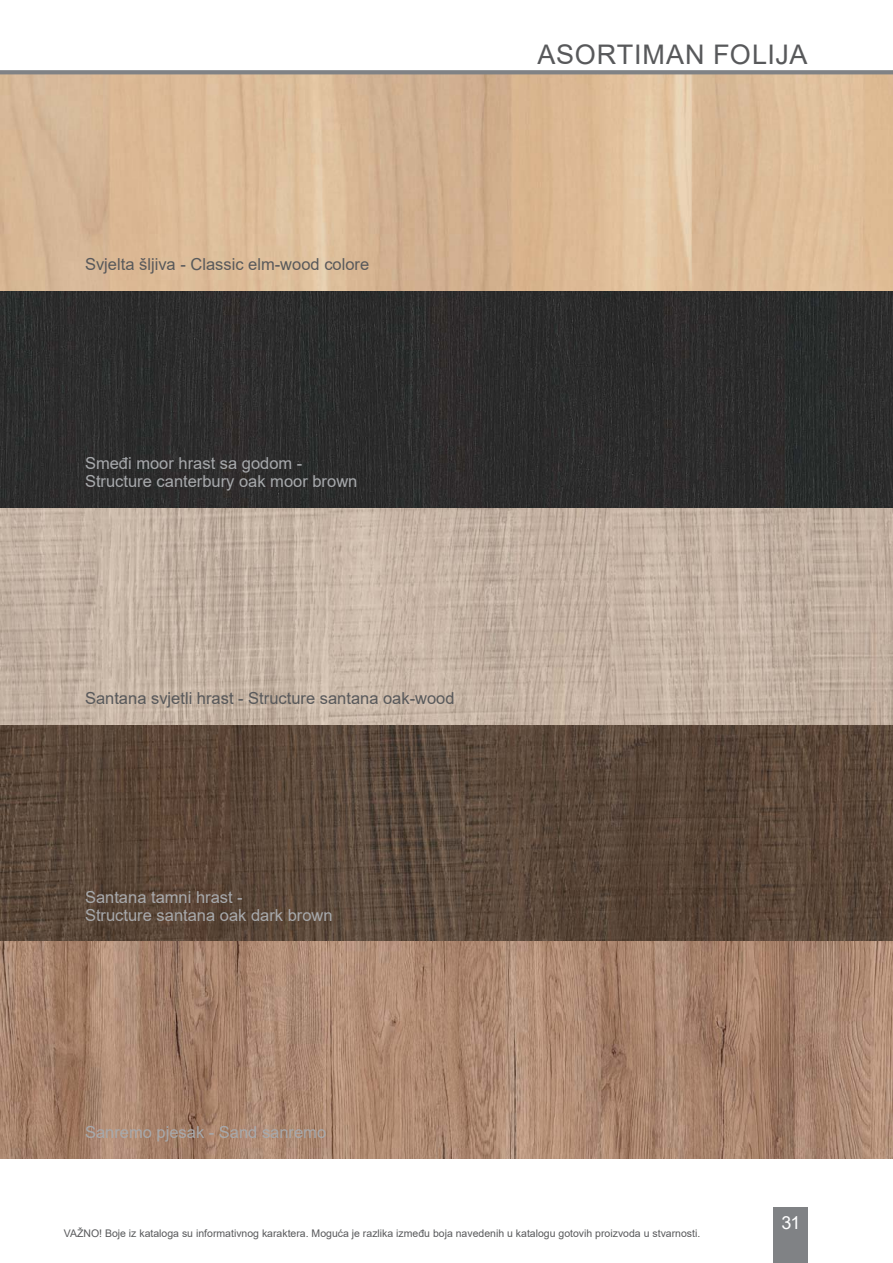
<style>
.page{position:relative;width:893px;height:1263px;background:#fff}
.page>*{position:absolute;margin:0;border:0;box-sizing:border-box;transform-origin:0 0}
.t1{font:27px "Arial";letter-spacing:.025em;color:#58595b}
.t2{font:18px "Arial";color:#fff}
.t3{font:16.5px/18px "Arial";color:#a7a9ac}
.t4{font:16.5px "Arial";color:#58595b}
.t5{font:10.5px "Arial";color:#58595b}
</style>
<div class="page">
<div style="left:774px;top:1208px;width:34px;height:55px;background:#808285"></div>
<img style="left:0;top:74px;width:893px;height:1085px">
<svg style="left:0;top:70px;width:893px;height:4px;background:#858789"></svg>
<p class="t4" style="left:85px;top:255px;width:286px">Svjelta šljiva - Classic elm-wood colore</p>
<p class="t3" style="left:85px;top:454px;width:274px">Smeđi moor hrast sa godom -<br>Structure canterbury oak moor brown</p>
<p class="t4" style="left:85px;top:689px;width:371px">Santana svjetli hrast - Structure santana oak-wood</p>
<p class="t3" style="left:85px;top:888px;width:249px">Santana tamni hrast -<br>Structure santana oak dark brown</p>
<p class="t3" style="left:85px;top:1123px;width:243px">Sanremo pjesak - Sand sanremo</p>
<h1 class="t1" style="left:538px;top:39px;width:271px">ASORTIMAN FOLIJA</h1>
<p class="t5" style="left:64px;top:1228px;width:638px">VAŽNO! Boje iz kataloga su informativnog karaktera. Moguća je razlika između boja navedenih u katalogu gotovih proizvoda u stvarnosti.</p>
<p class="t2" style="left:781px;top:1213px;width:21px">31</p>
</div>
